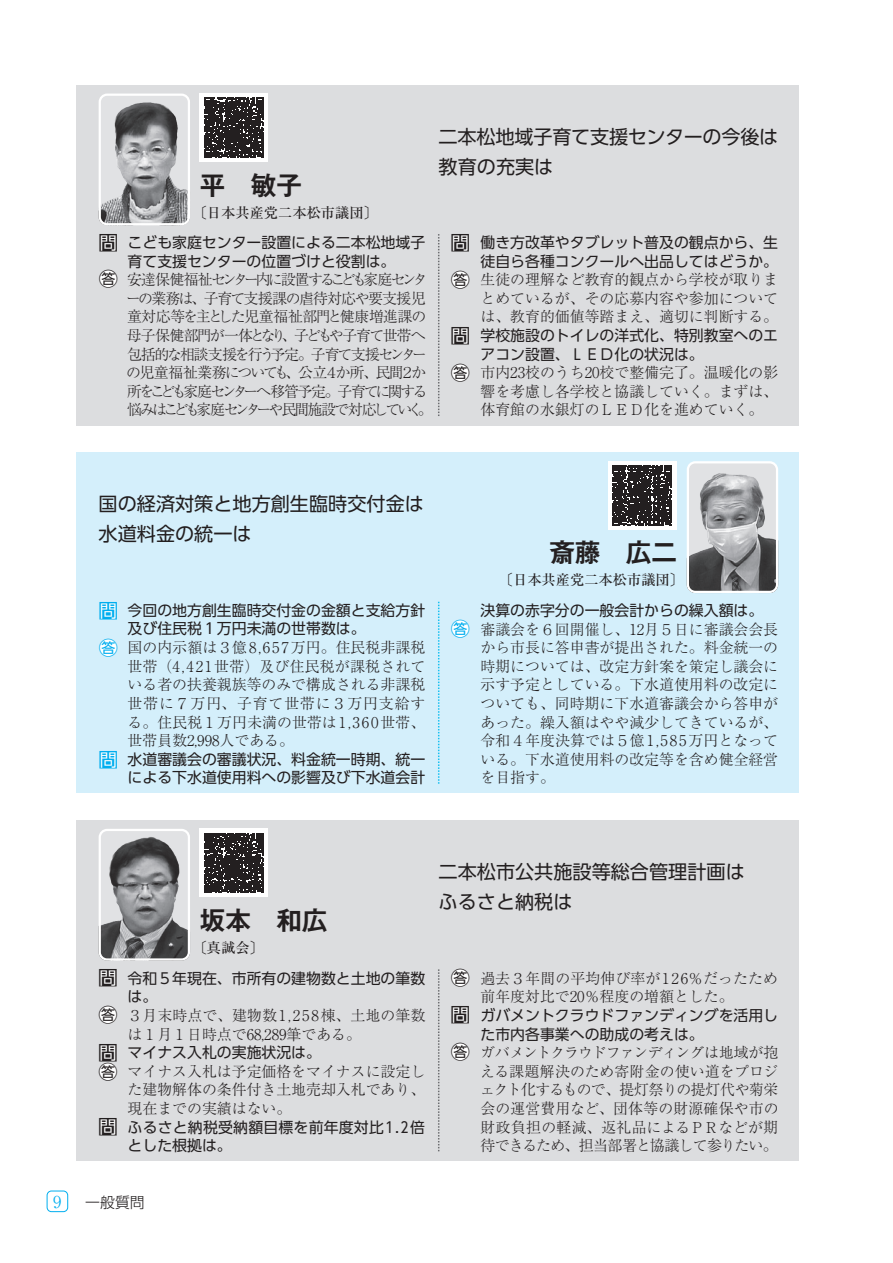
<style>
.page{position:relative;width:893px;height:1263px;background:#fff}
.page>*{position:absolute;margin:0;border:0;box-sizing:border-box;transform-origin:0 0}
.t1{font:700 25.5px "Gothic MB101 Pr 6 N De";color:#231f20}
.t2{font:19.2px/30px "UD Shin Go Pro";color:#231f20}
.t3{font:19.2px "UD Shin Go Pr 6 N";color:#231f20}
.t4{font:19.2px "UD Shin Go Pr 6 N";color:#00aeef}
.t5{font:300 16.5px "Ryumin Pr 6 N";color:#00aeef}
.t6{font:300 14.85px/18.6px "Ryumin Pr 6 N";color:#231f20;text-align:justify}
.t7{font:14.85px/18.6px "UD Shin Go Pro";color:#231f20}
.t8{font:300 14.85px/18.6px "Ryumin Pr 6 N";letter-spacing:-.12em;color:#231f20}
.t9{font:300 14.85px "Shin Go Pr 5";color:#231f20}
.t10{font:500 14.25px "Ryumin Pr 6 N";color:#231f20}
</style>
<div class="page">
<div style="left:77px;top:85px;width:722px;height:340px;background:#dcdddf"></div>
<div style="left:77px;top:820px;width:722px;height:340px;background:#dcdddf"></div>
<div style="left:77px;top:453px;width:722px;height:340px;background:#d4effb"></div>
<div style="left:47px;top:1191px;width:21px;height:21px;border:1px solid #00aeef;border-radius:4px"></div>
<div style="left:100px;top:234px;width:17px;height:17px;background:#fff"></div>
<div style="left:452px;top:234px;width:17px;height:17px;background:#fff"></div>
<div style="left:452px;top:327px;width:17px;height:17px;background:#fff"></div>
<div style="left:452px;top:1007px;width:17px;height:16px;background:#fff"></div>
<div style="left:100px;top:270px;width:17px;height:18px;background:#fff;border-radius:50%"></div>
<div style="left:452px;top:271px;width:17px;height:17px;background:#fff;border-radius:50%"></div>
<div style="left:452px;top:364px;width:17px;height:18px;background:#fff;border-radius:50%"></div>
<div style="left:452px;top:1043px;width:17px;height:18px;background:#fff;border-radius:50%"></div>
<div style="left:452px;top:969px;width:17px;height:18px;background:#fff;border-radius:50%"></div>
<img style="left:99px;top:94px;width:88px;height:130px">
<div style="left:99px;top:94px;width:91px;height:131px;border:2px solid #fff;border-radius:7px"></div>
<img style="left:687px;top:465px;width:91px;height:128px">
<div style="left:687px;top:461px;width:91px;height:132px;border:2px solid #fff;border-radius:7px"></div>
<svg style="left:438px;top:602px;width:1px;height:182px"></svg>
<svg style="left:438px;top:234px;width:1px;height:182px"></svg>
<div style="left:100px;top:602px;width:17px;height:16px;background:#fff"></div>
<div style="left:100px;top:752px;width:17px;height:16px;background:#fff"></div>
<div style="left:100px;top:639px;width:17px;height:17px;background:#fff;border-radius:50%"></div>
<div style="left:452px;top:620px;width:17px;height:17px;background:#fff;border-radius:50%"></div>
<div style="left:200px;top:94px;width:68px;height:68px;background:#fff"></div>
<svg style="left:204px;top:98px;width:60px;height:59px;background:#373334"></svg>
<div style="left:608px;top:461px;width:68px;height:68px;background:#fff"></div>
<svg style="left:612px;top:466px;width:60px;height:59px;background:#383435"></svg>
<img style="left:99px;top:832px;width:88px;height:126px">
<div style="left:99px;top:829px;width:91px;height:132px;border:2px solid #fff;border-radius:7px"></div>
<div style="left:200px;top:829px;width:68px;height:68px;background:#fff"></div>
<svg style="left:204px;top:833px;width:60px;height:59px;background:#353233"></svg>
<div style="left:100px;top:970px;width:17px;height:16px;background:#fff"></div>
<div style="left:100px;top:1044px;width:17px;height:17px;background:#fff"></div>
<div style="left:100px;top:1118px;width:17px;height:17px;background:#fff"></div>
<div style="left:99px;top:1006px;width:18px;height:18px;background:#fff;border-radius:50%"></div>
<div style="left:99px;top:1062px;width:18px;height:18px;background:#fff;border-radius:50%"></div>
<svg style="left:438px;top:969px;width:1px;height:182px"></svg>
<h1 class="t1" style="left:200px;top:164px;width:104px">平　敏子</h1>
<p class="t10" style="left:193px;top:201px;width:187px">〔日本共産党二本松市議団〕</p>
<p class="t2" style="left:438px;top:121px;width:341px">二本松地域子育て支援センターの今後は教育の充実は</p>
<p class="t3" style="left:99px;top:227px;width:21px">問</p>
<p class="t3" style="left:451px;top:227px;width:21px">問</p>
<p class="t7" style="left:128px;top:233px;width:299px">こども家庭センター設置による二本松地域子育て支援センターの位置づけと役割は。</p>
<p class="t8" style="left:126px;top:269px;width:308px">安達保健福祉センター内に設置するこども家庭センターの業務は、子育て支援課の虐待対応や要支援児童対応等を主とした児童福祉部門と健康増進課の母子保健部門が一体となり、子どもや子育て世帯へ包括的な相談支援を行う予定。子育て支援センターの児童福祉業務についても、公立４か所、民間２か所をこども家庭センターへ移管予定。子育てに関する悩みはこども家庭センターや民間施設で対応していく。</p>
<p class="t3" style="left:99px;top:264px;width:21px">答</p>
<p class="t3" style="left:451px;top:264px;width:21px">答</p>
<p class="t3" style="left:451px;top:320px;width:21px">問</p>
<p class="t3" style="left:451px;top:357px;width:21px">答</p>
<p class="t7" style="left:480px;top:233px;width:299px">働き方改革やタブレット普及の観点から、生徒自ら各種コンクールへ出品してはどうか。</p>
<p class="t6" style="left:480px;top:269px;width:299px">生徒の理解など教育的観点から学校が取りまとめているが、その応募内容や参加については、教育的価値等踏まえ、適切に判断する。</p>
<p class="t7" style="left:480px;top:326px;width:299px">学校施設のトイレの洋式化、特別教室へのエアコン設置、ＬＥＤ化の状況は。</p>
<p class="t6" style="left:480px;top:363px;width:299px">市内23校のうち20校で整備完了。温暖化の影響を考慮し各学校と協議していく。まずは、体育館の水銀灯のＬＥＤ化を進めていく。</p>
<p class="t2" style="left:99px;top:489px;width:327px">国の経済対策と地方創生臨時交付金は水道料金の統一は</p>
<p class="t4" style="left:99px;top:595px;width:21px">問</p>
<p class="t4" style="left:99px;top:632px;width:21px">答</p>
<p class="t4" style="left:99px;top:744px;width:21px">問</p>
<p class="t7" style="left:128px;top:600px;width:299px">今回の地方創生臨時交付金の金額と支給方針及び住民税１万円未満の世帯数は。</p>
<p class="t6" style="left:128px;top:637px;width:299px">国の内示額は３億8,657万円。住民税非課税世帯（4,421世帯）及び住民税が課税されている者の扶養親族等のみで構成される非課税世帯に７万円、子育て世帯に３万円支給する。住民税１万円未満の世帯は1,360世帯、世帯員数2,998人である。</p>
<p class="t7" style="left:128px;top:749px;width:299px">水道審議会の審議状況、料金統一時期、統一による下水道使用料への影響及び下水道会計</p>
<p class="t4" style="left:451px;top:613px;width:21px">答</p>
<h1 class="t1" style="left:549px;top:531px;width:129px">斎藤　広二</h1>
<p class="t10" style="left:499px;top:569px;width:187px">〔日本共産党二本松市議団〕</p>
<p class="t7" style="left:480px;top:600px;width:284px">決算の赤字分の一般会計からの繰入額は。</p>
<p class="t6" style="left:480px;top:619px;width:299px">審議会を６回開催し、12月５日に審議会会長から市長に答申書が提出された。料金統一の時期については、改定方針案を策定し議会に示す予定としている。下水道使用料の改定についても、同時期に下水道審議会から答申があった。繰入額はやや減少してきているが、令和４年度決算では５億1,585万円となっている。下水道使用料の改定等を含め健全経営を目指す。</p>
<h1 class="t1" style="left:200px;top:899px;width:129px">坂本　和広</h1>
<p class="t10" style="left:193px;top:936px;width:73px">〔真誠会〕</p>
<p class="t2" style="left:439px;top:856px;width:308px">二本松市公共施設等総合管理計画はふるさと納税は</p>
<p class="t3" style="left:99px;top:962px;width:21px">問</p>
<p class="t3" style="left:99px;top:999px;width:21px">答</p>
<p class="t3" style="left:99px;top:1056px;width:21px">答</p>
<p class="t3" style="left:99px;top:1037px;width:21px">問</p>
<p class="t3" style="left:99px;top:1111px;width:21px">問</p>
<p class="t7" style="left:128px;top:968px;width:299px">令和５年現在、市所有の建物数と土地の筆数は。</p>
<p class="t6" style="left:128px;top:1005px;width:299px">３月末時点で、建物数1,258棟、土地の筆数は１月１日時点で68,289筆である。</p>
<p class="t7" style="left:128px;top:1043px;width:195px">マイナス入札の実施状況は。</p>
<p class="t6" style="left:128px;top:1061px;width:299px">マイナス入札は予定価格をマイナスに設定した建物解体の条件付き土地売却入札であり、現在までの実績はない。</p>
<p class="t7" style="left:128px;top:1117px;width:299px">ふるさと納税受納額目標を前年度対比 1. 2倍とした根拠は。</p>
<p class="t3" style="left:451px;top:962px;width:21px">答</p>
<p class="t3" style="left:451px;top:999px;width:21px">問</p>
<p class="t3" style="left:451px;top:1036px;width:21px">答</p>
<p class="t6" style="left:480px;top:968px;width:299px">過去３年間の平均伸び率が126％だったため前年度対比で20％程度の増額とした。</p>
<p class="t7" style="left:480px;top:1005px;width:299px">ガバメントクラウドファンディングを活用した市内各事業への助成の考えは。</p>
<p class="t6" style="left:480px;top:1042px;width:300px">ガバメントクラウドファンディングは地域が抱える課題解決のため寄附金の使い道をプロジェクト化するもので、提灯祭りの提灯代や菊栄会の運営費用など、団体等の財源確保や市の財政負担の軽減、返礼品によるＰＲなどが期待できるため、担当部署と協議して参りたい。</p>
<p class="t5" style="left:53px;top:1188px;width:10px">9</p>
<p class="t9" style="left:85px;top:1190px;width:61px">一般質問</p>
</div>
